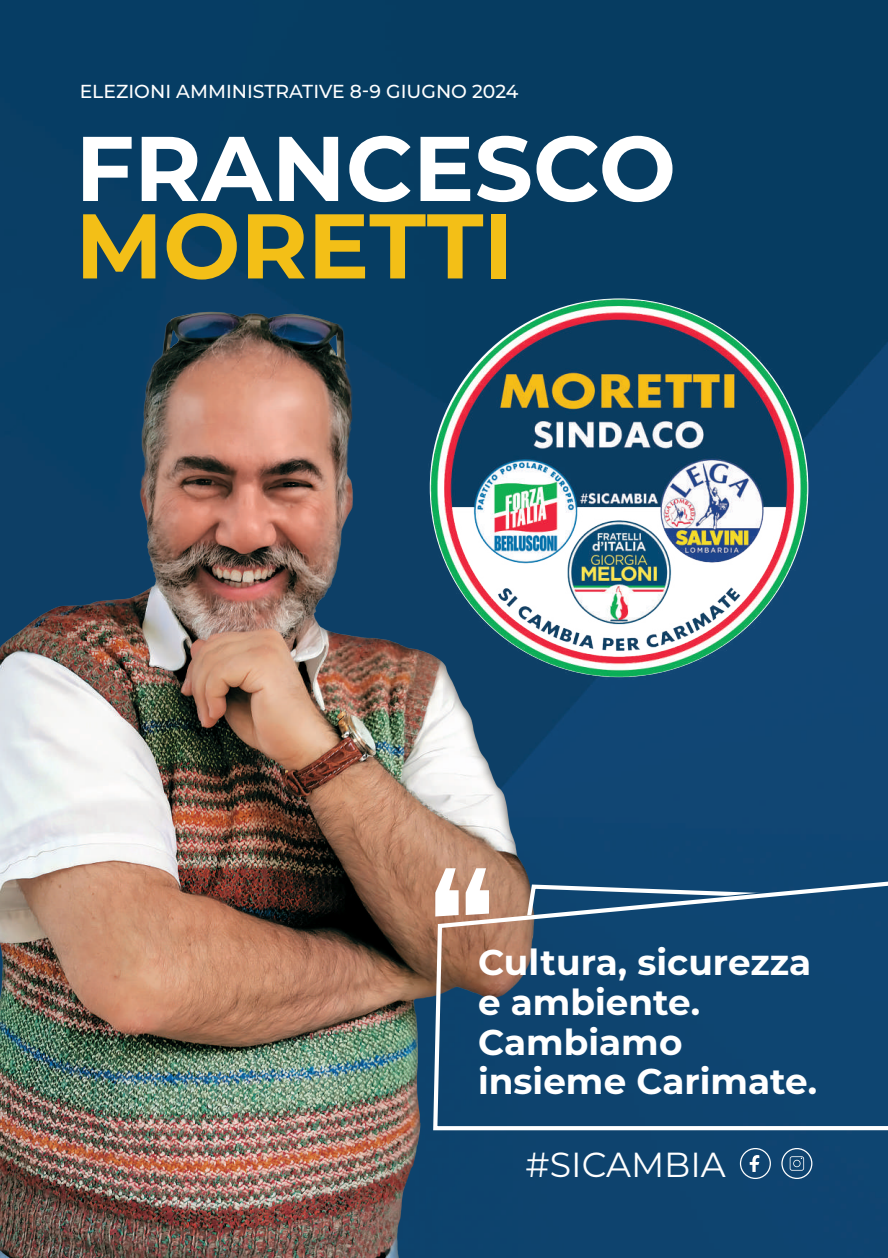
<style>
.page{position:relative;width:888px;height:1258px;background:#fff}
.page>*{position:absolute;margin:0;border:0;box-sizing:border-box;transform-origin:0 0}
.t1{font:700 91.65px "Montserrat";color:#fff}
.t2{font:700 91.65px "Montserrat";color:#f3bf17}
.t3{font:700 35.85px/39.8px "Montserrat";color:#fff}
.t4{font:34.8px "Montserrat";color:#fff}
.t5{font:500 18.75px "Montserrat";color:#fff}
</style>
<div class="page">
<img style="left:0;top:0;width:888px;height:1258px">
<div style="left:0;top:203px;width:589px;height:1055px;background:#231f20;opacity:.75"></div>
<svg style="left:466px;top:868px;width:23px;height:10px"></svg>
<svg style="left:435px;top:868px;width:24px;height:10px"></svg>
<svg style="left:431px;top:878px;width:457px;height:254px;background:#244f74"></svg>
<svg style="left:498px;top:882px;width:385px;height:34px;background:#476c8a"></svg>
<img style="left:347px;top:294px;width:541px;height:385px">
<div style="left:781px;top:1148px;width:31px;height:31px;border:1px solid #fff;border-radius:15px"></div>
<svg style="left:790px;top:1156px;width:14px;height:15px"></svg>
<div style="left:740px;top:1148px;width:31px;height:31px;border:1px solid #fff;border-radius:15px"></div>
<svg style="left:750px;top:1155px;width:9px;height:17px"></svg>
<p class="t5" style="left:80px;top:78px;width:440px">ELEZIONI AMMINISTRATIVE 8-9 GIUGNO 2024</p>
<h1 class="t1" style="left:76px;top:102px;width:602px">FRANCESCO</h1>
<h1 class="t2" style="left:76px;top:180px;width:439px">MORETTI</h1>
<p class="t3" style="left:478px;top:941px;width:341px">Cultura, sicurezza e ambiente.<br>Cambiamo insieme Carimate.</p>
<p class="t4" style="left:526px;top:1140px;width:202px">#SICAMBIA</p>
</div>
